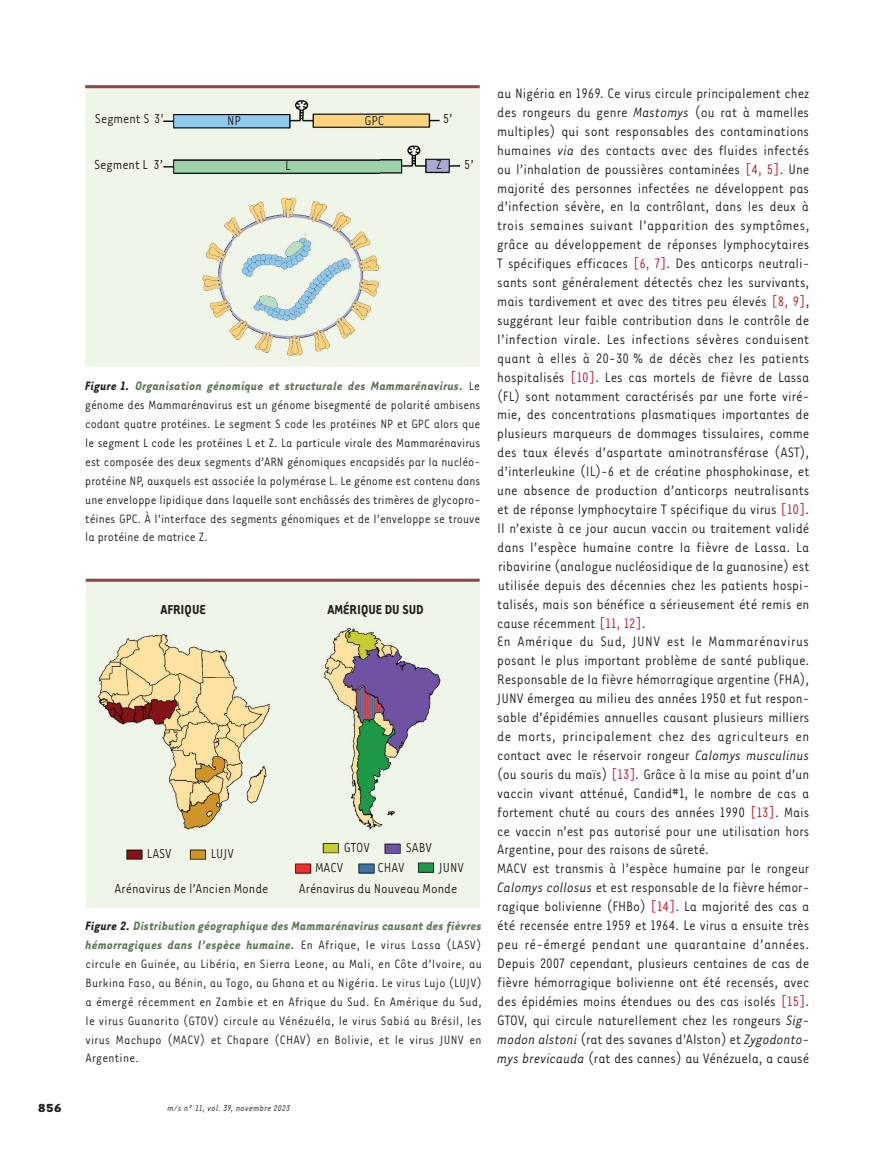
<style>
.page{position:relative;width:894px;height:1149px;background:#fff}
.page>*{position:absolute;margin:0;border:0;box-sizing:border-box;transform-origin:0 0}
.t1{font:15.75px/18.9px "Tarzana Nar OT";color:#231f20}
.t2{font:15px "Tarzana Nar OT";color:#231f20}
.t3{font:700 15px "Tarzana Nar OT";color:#231f20}
.t4{font:13.95px/18.9px "Tarzana Nar OT";letter-spacing:.005em;color:#231f20;text-align:justify}
.t5{font:700 13.5px "Tarzana Wide OT";color:#231f20}
.t6{font:italic 9.75px "Tarzana Nar OT";letter-spacing:.025em;color:#231f20}
.s1{font-weight:700;font-style:italic}
.s2{font-weight:700;font-style:italic;color:#5f7659}
.s3{font-style:italic}
.s4{color:#c11527}
</style>
<div class="page">
<img style="left:85px;top:90px;width:394px;height:276px">
<hr style="left:85px;top:85px;width:394px;height:3px;background:#8d454f">
<div style="left:86px;top:578px;width:393px;height:330px;background:#eff5e8"></div>
<img style="left:97px;top:627px;width:344px;height:247px">
<hr style="left:86px;top:578px;width:393px;height:3px;background:#8d454f">
<p class="t2" style="left:95px;top:110px;width:70px">Segment S 3’</p>
<p class="t2" style="left:94px;top:155px;width:71px">Segment L 3’</p>
<p class="t2" style="left:285px;top:157px;width:7px">L</p>
<p class="t2" style="left:227px;top:111px;width:15px">NP</p>
<p class="t2" style="left:364px;top:111px;width:21px">GPC</p>
<p class="t2" style="left:443px;top:110px;width:11px">5’</p>
<p class="t2" style="left:436px;top:156px;width:8px">Z</p>
<p class="t2" style="left:464px;top:155px;width:11px">5’</p>
<p class="t4" style="left:85px;top:376px;width:396px"><span class="s1">Figure 1.</span> <span class="s2">Organisation génomique et structurale des Mammarénavirus.</span> Le génome des Mammarénavirus est un génome bisegmenté de polarité ambisens codant quatre protéines. Le segment S code les protéines NP et GPC alors que le segment L code les protéines L et Z. La particule virale des Mammarénavirus est composée des deux segments d’ARN génomiques encapsidés par la nucléo&shy;protéine NP, auxquels est associée la polymérase L. Le génome est contenu dans une enveloppe lipidique dans laquelle sont enchâssés des trimères de glycopro&shy;téines GPC. À l’interface des segments génomiques et de l’enveloppe se trouve la protéine de matrice Z.</p>
<p class="t3" style="left:160px;top:600px;width:47px">AFRIQUE</p>
<p class="t3" style="left:327px;top:600px;width:98px">AMÉRIQUE DU SUD</p>
<p class="t2" style="left:344px;top:838px;width:28px">GTOV</p>
<p class="t2" style="left:405px;top:838px;width:28px">SABV</p>
<p class="t2" style="left:147px;top:844px;width:26px">LASV</p>
<p class="t2" style="left:211px;top:844px;width:24px">LUJV</p>
<p class="t2" style="left:115px;top:879px;width:155px">Arénavirus de l’Ancien Monde</p>
<p class="t2" style="left:299px;top:879px;width:160px">Arénavirus du Nouveau Monde</p>
<p class="t2" style="left:315px;top:858px;width:30px">MACV</p>
<p class="t2" style="left:377px;top:858px;width:29px">CHAV</p>
<p class="t2" style="left:438px;top:858px;width:27px">JUNV</p>
<p class="t4" style="left:85px;top:915px;width:397px"><span class="s1">Figure 2.</span> <span class="s2">Distribution géographique des Mammarénavirus causant des fièvres hémorragiques dans l’espèce humaine.</span> En Afrique, le virus Lassa (LASV) circule en Guinée, au Libéria, en Sierra Leone, au Mali, en Côte d’Ivoire, au Burkina Faso, au Bénin, au Togo, au Ghana et au Nigéria. Le virus Lujo (LUJV) a émergé récemment en Zambie et en Afrique du Sud. En Amérique du Sud, le virus Guanarito (GTOV) circule au Vénézuéla, le virus Sabiá au Brésil, les virus Machupo (MACV) et Chapare (CHAV) en Bolivie, et le virus JUNV en Argentine.</p>
<p class="t5" style="left:38px;top:1098px;width:26px">856</p>
<p class="t6" style="left:167px;top:1102px;width:124px">m/s n° 11, vol. 39, novembre 2023</p>
<p class="t1" style="left:497px;top:83px;width:313px">au Nigéria en 1969. Ce virus circule principalement chez des rongeurs du genre <span class="s3">Mastomys</span> (ou rat à mamelles multiples) qui sont responsables des contaminations humaines <span class="s3">via</span> des contacts avec des fluides infectés ou l’inhalation de poussières contaminées <span class="s4">[4, 5]</span>. Une majorité des personnes infectées ne développent pas d’infection sévère, en la contrôlant, dans les deux à trois semaines suivant l’apparition des symptômes, grâce au développement de réponses lymphocytaires T spécifiques efficaces <span class="s4">[6, 7]</span>. Des anticorps neutrali&shy;sants sont généralement détectés chez les survivants, mais tardivement et avec des titres peu élevés <span class="s4">[8, 9]</span>, suggérant leur faible contribution dans le contrôle de l’infection virale. Les infections sévères conduisent quant à elles à 20-30 % de décès chez les patients hospitalisés <span class="s4">[10]</span>. Les cas mortels de fièvre de Lassa (FL) sont notamment caractérisés par une forte viré- mie, des concentrations plasmatiques importantes de plusieurs marqueurs de dommages tissulaires, comme des taux élevés d’aspartate aminotransférase (AST), d’interleukine (IL)-6 et de créatine phosphokinase, et une absence de production d’anticorps neutralisants et de réponse lymphocytaire T spécifique du virus <span class="s4">[10]</span>.<br>Il n’existe à ce jour aucun vaccin ou traitement validé dans l’espèce humaine contre la fièvre de Lassa. La ribavirine (analogue nucléosidique de la guanosine) est utilisée depuis des décennies chez les patients hospi&shy;talisés, mais son bénéfice a sérieusement été remis en cause récemment <span class="s4">[11, 12]</span>.<br>En Amérique du Sud, JUNV est le Mammarénavirus posant le plus important problème de santé publique.<br>Responsable de la fièvre hémorragique argentine (FHA), JUNV émergea au milieu des années 1950 et fut respon&shy;sable d’épidémies annuelles causant plusieurs milliers de morts, principalement chez des agriculteurs en contact avec le réservoir rongeur <span class="s3">Calomys musculinus </span>(ou souris du maïs) <span class="s4">[13]</span><span class="s3">.</span> Grâce à la mise au point d’un vaccin vivant atténué, Candid#1, le nombre de cas a fortement chuté au cours des années 1990 <span class="s4">[13]</span>. Mais ce vaccin n’est pas autorisé pour une utilisation hors Argentine, pour des raisons de sûreté.<br>MACV est transmis à l’espèce humaine par le rongeur <span class="s3">Calomys collosus</span> et est responsable de la fièvre hémor&shy;ragique bolivienne (FHBo) <span class="s4">[14]</span>. La majorité des cas a été recensée entre 1959 et 1964. Le virus a ensuite très peu ré-émergé pendant une quarantaine d’années.<br>Depuis 2007 cependant, plusieurs centaines de cas de fièvre hémorragique bolivienne ont été recensés, avec des épidémies moins étendues ou des cas isolés <span class="s4">[15]</span>.<br>GTOV, qui circule naturellement chez les rongeurs <span class="s3">Sig&shy;modon alstoni</span> (rat des savanes d’Alston) et <span class="s3">Zygodonto&shy;mys brevicauda</span> (rat des cannes) au Vénézuela, a causé</p>
</div>
